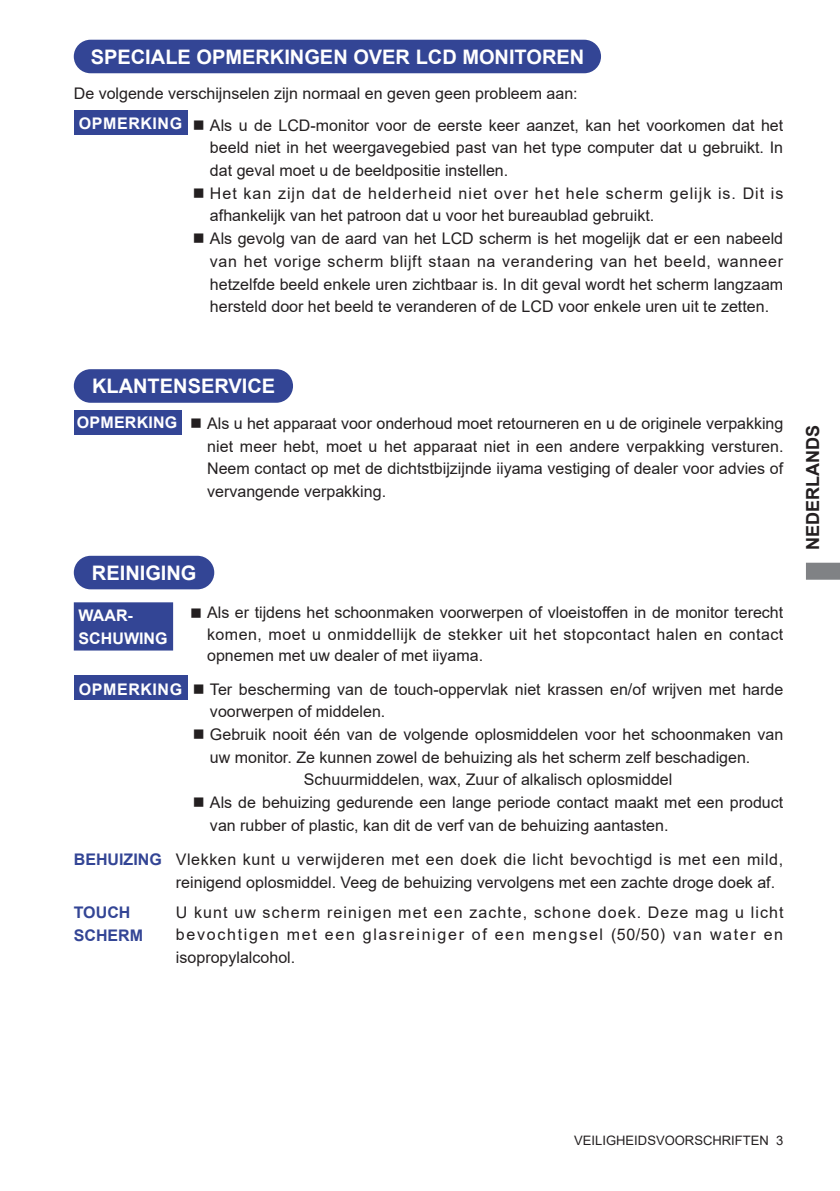
<style>
.page{position:relative;width:840px;height:1191px;background:#fff}
.page>*{position:absolute;margin:0;border:0;box-sizing:border-box;transform-origin:0 0}
.t1{font:700 20px "Arial";color:#fff}
.t2{font:700 18px "Arial";color:#231f20}
.t3{font:16px/22.6px "Arial";color:#231f20;text-align:justify}
.t4{font:16px/22.6px "Arial";letter-spacing:.06em;color:#231f20}
.t5{font:700 16px/22.6px "Arial";letter-spacing:.015em;color:#fff}
.t6{font:700 16px "Arial";letter-spacing:.035em;color:#fff}
.t7{font:700 16px/22.6px "Arial";color:#334595}
.t8{font:13px "Arial";color:#231f20}
.s1{font-weight:700;color:#334595}
</style>
<div class="page">
<svg style="left:806px;top:562px;width:33px;height:18px"></svg>
<div style="left:75px;top:370px;width:217px;height:32px;background:#334595;border-radius:16px"></div>
<div style="left:74px;top:369px;width:219px;height:34px;border:2px solid #334595;border-radius:16px"></div>
<div style="left:74px;top:410px;width:107px;height:25px;background:#334595"></div>
<div style="left:75px;top:41px;width:524px;height:31px;background:#334595;border-radius:16px"></div>
<div style="left:74px;top:40px;width:526px;height:33px;border:2px solid #334595;border-radius:16px"></div>
<div style="left:74px;top:110px;width:113px;height:25px;background:#334595"></div>
<div style="left:75px;top:557px;width:138px;height:31px;background:#334595;border-radius:16px"></div>
<div style="left:74px;top:556px;width:140px;height:33px;border:2px solid #334595;border-radius:16px"></div>
<div style="left:74px;top:602px;width:99px;height:48px;background:#334595;border:2px solid #334595"></div>
<div style="left:74px;top:675px;width:113px;height:25px;background:#334595"></div>
<p class="t1" style="left:91px;top:43px;width:495px">SPECIALE OPMERKINGEN OVER LCD MONITOREN</p>
<p class="t3" style="left:74px;top:82px;width:505px">De volgende verschijnselen zijn normaal en geven geen probleem aan:</p>
<p class="t3" style="left:210px;top:114px;width:574px;text-indent:-17px">■ Als u de LCD-monitor voor de eerste keer aanzet, kan het voorkomen dat het beeld niet in het weergavegebied past van het type computer dat u gebruikt. In dat geval moet u de beeldpositie instellen.</p>
<p class="t4" style="left:210px;top:182px;width:574px;text-indent:-17px">■ Het kan zijn dat de helderheid niet over het hele scherm gelijk is. Dit is afhankelijk van het patroon dat u voor het bureaublad gebruikt.</p>
<p class="t3" style="left:210px;top:227px;width:574px;text-indent:-17px">■ Als gevolg van de aard van het LCD scherm is het mogelijk dat er een nabeeld van het vorige scherm blijft staan na verandering van het beeld, wanneer hetzelfde beeld enkele uren zichtbaar is. In dit geval wordt het scherm langzaam hersteld door het beeld te veranderen of de LCD voor enkele uren uit te zetten.</p>
<p class="t6" style="left:79px;top:112px;width:105px">OPMERKING</p>
<p class="t1" style="left:92px;top:372px;width:184px">KLANTENSERVICE</p>
<p class="t5" style="left:77px;top:411px;width:102px">OPMERKING</p>
<p class="t3" style="left:207px;top:412px;width:577px;text-indent:-17px">■ Als u het apparaat voor onderhoud moet retourneren en u de originele verpakking niet meer hebt, moet u het apparaat niet in een andere verpakking versturen.<br>Neem contact op met de dichtstbijzijnde iiyama vestiging of dealer voor advies of vervangende verpakking.</p>
<p class="t1" style="left:92px;top:559px;width:106px">REINIGING</p>
<p class="t5" style="left:79px;top:604px;width:90px">WAAR-<br>SCHUWING</p>
<p class="t3" style="left:207px;top:602px;width:577px;line-height:21.2px;text-indent:-17px">■ Als er tijdens het schoonmaken voorwerpen of vloeistoffen in de monitor terecht komen, moet u onmiddellijk de stekker uit het stopcontact halen en contact opnemen met uw dealer of met iiyama.</p>
<p class="t3" style="left:210px;top:677px;width:574px;text-indent:-17px">■ Ter bescherming van de touch-oppervlak niet krassen en/of wrijven met harde voorwerpen of middelen.</p>
<p class="t3" style="left:193px;top:723px;width:591px">■ Gebruik nooit één van de volgende oplosmiddelen voor het schoonmaken van</p>
<p class="t3" style="left:210px;top:745px;width:541px">uw monitor. Ze kunnen zowel de behuizing als het scherm zelf beschadigen.</p>
<p class="t3" style="left:304px;top:768px;width:370px">Schuurmiddelen, wax, Zuur of alkalisch oplosmiddel</p>
<p class="t3" style="left:210px;top:791px;width:574px;text-indent:-17px">■ Als de behuizing gedurende een lange periode contact maakt met een product van rubber of plastic, kan dit de verf van de behuizing aantasten.</p>
<p class="t3" style="left:176px;top:848px;width:608px;text-indent:-102px"><span class="s1">BEHUIZING</span> Vlekken kunt u verwijderen met een doek die licht bevochtigd is met een mild, reinigend oplosmiddel. Veeg de behuizing vervolgens met een zachte droge doek af.</p>
<p class="t7" style="left:74px;top:901px;width:71px">TOUCH<br>SCHERM</p>
<p class="t3" style="left:176px;top:900px;width:608px">U kunt uw scherm reinigen met een zachte, schone doek. Deze mag u licht bevochtigen met een glasreiniger of een mengsel (50/50) van water en isopropylalcohol.</p>
<p class="t6" style="left:79px;top:678px;width:105px">OPMERKING</p>
<p class="t2" style="left:799px;top:550px;width:126px;rotate:-90deg">NEDERLANDS</p>
<p class="t8" style="left:574px;top:1131px;width:210px">VEILIGHEIDSVOORSCHRIFTEN 3</p>
</div>
